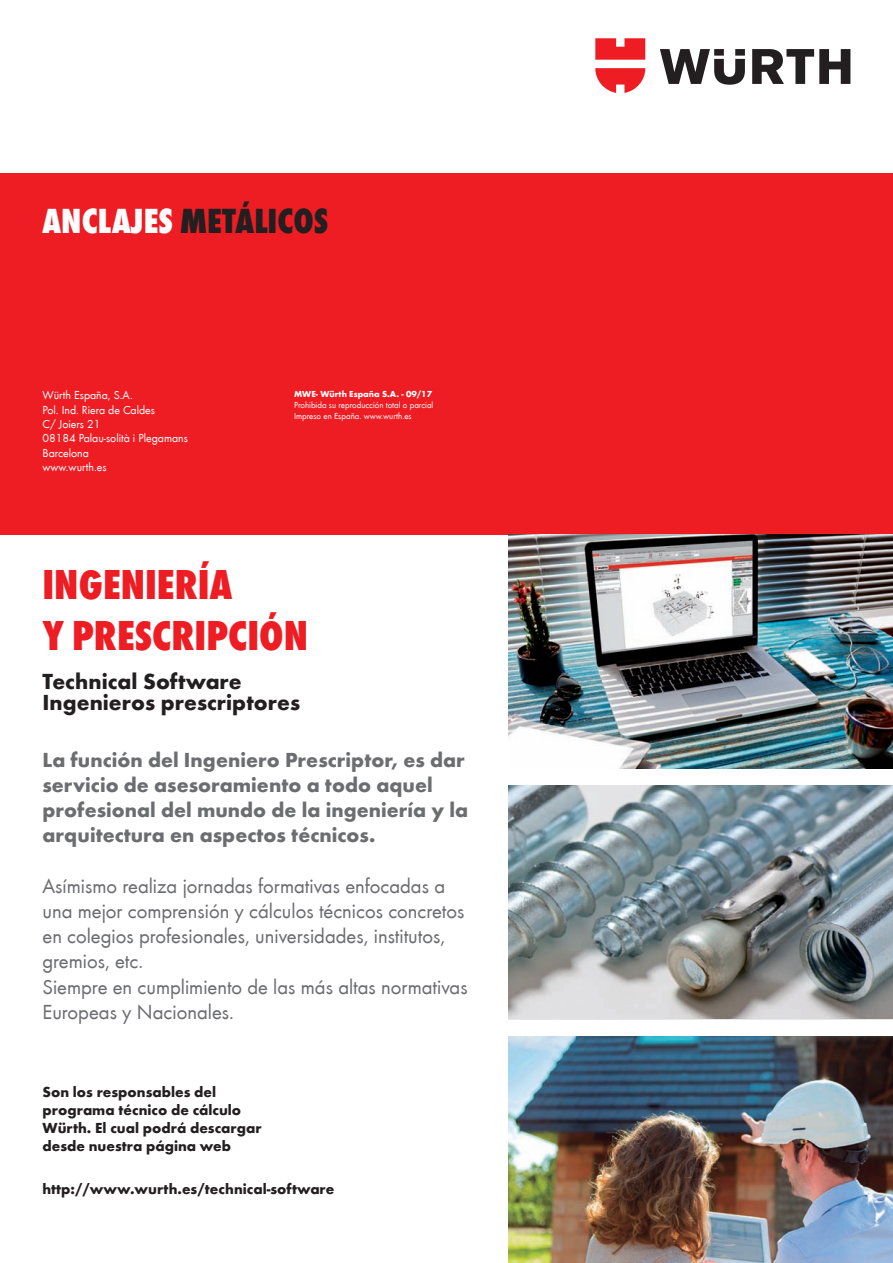
<style>
.page{position:relative;width:893px;height:1263px;background:#fff}
.page>*{position:absolute;margin:0;border:0;box-sizing:border-box;transform-origin:0 0}
.t1{font:43.2px/51.9px "Wuerth Extra Bold Cond Caps";color:#ee1d23}
.t2{font:800 condensed 36px "Wuerth";color:#231f20}
.t3{font:700 22.5px/21px "Wuerth";color:#231f20}
.t4{font:21px/25.2px "Wuerth";color:#6c6d70}
.t5{font:700 21px/25.2px "Wuerth";color:#6c6d70}
.t6{font:700 15px/18px "Wuerth";color:#231f20}
.t7{font:12px/14.4px "Wuerth";color:#fff}
.t8{font:9px/10.8px "Wuerth";color:#fff}
.t9{font:700 9px "Wuerth";color:#fff}
.s1{color:#fff}
</style>
<div class="page">
<svg style="left:660px;top:49px;width:190px;height:36px"></svg>
<svg style="left:595px;top:38px;width:50px;height:55px"></svg>
<div style="left:0;top:173px;width:893px;height:362px;background:#ee1d23"></div>
<img style="left:508px;top:786px;width:385px;height:233px">
<img style="left:508px;top:1037px;width:385px;height:226px">
<img style="left:508px;top:535px;width:385px;height:234px">
<h2 class="t2" style="left:42px;top:195px;width:288px"><span class="s1">ANCLAJES</span> METÁLICOS</h2>
<p class="t7" style="left:43px;top:387px;width:147px">Würth España, S.A.<br>Pol. Ind. Riera de Caldes<br>C/ Joiers 21<br>08184 Palau-solità i Plegamans<br>Barcelona<br>www.wurth.es</p>
<p class="t9" style="left:294px;top:387px;width:140px">MWE- Würth España S.A. - 09/17</p>
<p class="t8" style="left:294px;top:399px;width:141px">Prohibida su reproducción total o parcial<br>Impreso en España. www.wurth.es</p>
<h1 class="t1" style="left:43px;top:555px;width:267px">INGENIERÍA<br>Y PRESCRIPCIÓN</h1>
<p class="t3" style="left:43px;top:670px;width:259px">Technical Software<br>Ingenieros prescriptores</p>
<p class="t5" style="left:43px;top:746px;width:427px">La función del Ingeniero Prescriptor, es dar servicio de asesoramiento a todo aquel profesional del mundo de la ingeniería y la arquitectura en aspectos técnicos.</p>
<p class="t4" style="left:43px;top:872px;width:427px">Asímismo realiza jornadas formativas enfocadas a una mejor comprensión y cálculos técnicos concretos en colegios profesionales, universidades, institutos, gremios, etc.<br>Siempre en cumplimiento de las más altas normativas Europeas y Nacionales.</p>
<p class="t6" style="left:43px;top:1082px;width:221px">Son los responsables del programa técnico de cálculo<br>Würth. El cual podrá descargar desde nuestra página web</p>
<p class="t6" style="left:43px;top:1179px;width:293px">http://www.wurth.es/technical-software</p>
</div>
